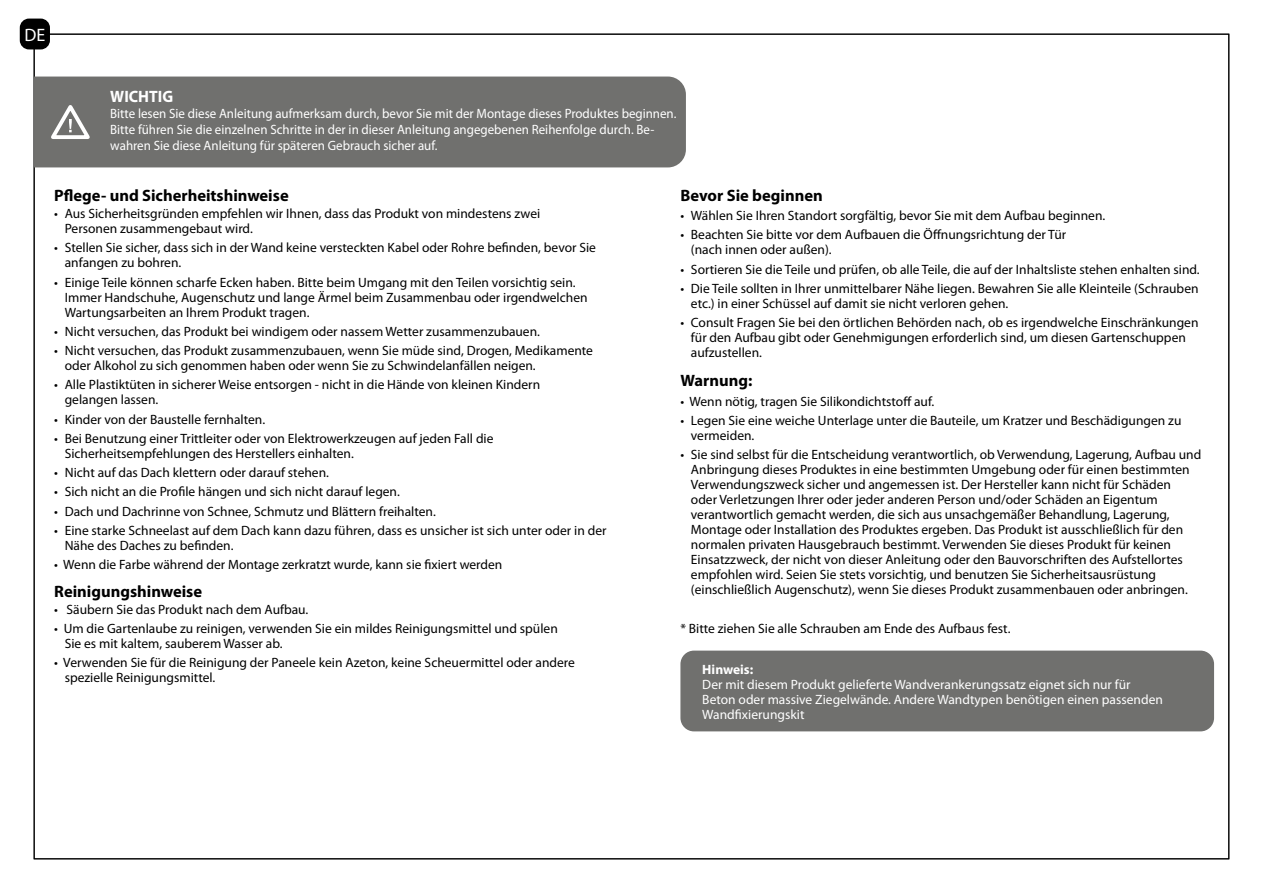
<style>
.page{position:relative;width:1263px;height:893px;background:#fff}
.page>*{position:absolute;margin:0;border:0;box-sizing:border-box;transform-origin:0 0}
.t1{font:18px "Myriad Pro";color:#fff}
.t2{font:700 16.5px "Myriad Pro";color:#000}
.t3{font:700 16.5px "Myriad Pro";color:#fff;scale:.96 1}
.t4{font:13.5px/15px "Myriad Pro";color:#000}
.t5{font:13.5px/16.2px "Myriad Pro";color:#fff;scale:.96 1}
.t6{font:13.5px/15px "Myriad Pro";color:#fff}
.t7{font:700 13.5px "Myriad Pro";color:#fff}
</style>
<div class="page">
<div style="left:34px;top:77px;width:652px;height:90px;background:#70706e"></div>
<div style="left:21px;top:19px;width:28px;height:30px;background:#000;border-radius:9px"></div>
<div style="left:20px;top:19px;width:30px;height:30px;border:2px solid #000;border-radius:9px"></div>
<div style="left:681px;top:651px;width:532px;height:80px;background:#70706e;border-radius:13px"></div>
<div style="left:680px;top:651px;width:534px;height:80px;border:2px solid #70706e;border-radius:13px"></div>
<svg style="left:46px;top:102px;width:48px;height:39px"></svg>
<h1 class="t1" style="left:24px;top:26px;width:22px">DE</h1>
<p class="t3" style="left:110px;top:90px;width:67px">WICHTIG</p>
<p class="t5" style="left:110px;top:106px;width:591px">Bitte lesen Sie diese Anleitung aufmerksam durch, bevor Sie mit der Montage dieses Produktes beginnen.<br>Bitte führen Sie die einzelnen Schritte in der in dieser Anleitung angegebenen Reihenfolge durch. Be&shy;wahren Sie diese Anleitung für späteren Gebrauch sicher auf.</p>
<p class="t2" style="left:54px;top:189px;width:236px">Pflege- und Sicherheitshinweise</p>
<p class="t4" style="left:65px;top:206px;width:477px;text-indent:-11px">• Aus Sicherheitsgründen empfehlen wir Ihnen, dass das Produkt von mindestens zwei<br>Personen zusammengebaut wird.</p>
<p class="t4" style="left:65px;top:241px;width:533px;text-indent:-11px">• Stellen Sie sicher, dass sich in der Wand keine versteckten Kabel oder Rohre befinden, bevor Sie anfangen zu bohren.</p>
<p class="t4" style="left:65px;top:275px;width:524px;text-indent:-11px">• Einige Teile können scharfe Ecken haben. Bitte beim Umgang mit den Teilen vorsichtig sein.<br>Immer Handschuhe, Augenschutz und lange Ärmel beim Zusammenbau oder irgendwelchen<br>Wartungsarbeiten an Ihrem Produkt tragen.</p>
<p class="t4" style="left:54px;top:324px;width:487px">• Nicht versuchen, das Produkt bei windigem oder nassem Wetter zusammenzubauen.</p>
<p class="t4" style="left:65px;top:343px;width:530px;text-indent:-11px">• Nicht versuchen, das Produkt zusammenzubauen, wenn Sie müde sind, Drogen, Medikamente oder Alkohol zu sich genommen haben oder wenn Sie zu Schwindelanfällen neigen.</p>
<p class="t4" style="left:65px;top:378px;width:477px;text-indent:-11px">• Alle Plastiktüten in sicherer Weise entsorgen - nicht in die Hände von kleinen Kindern gelangen lassen.</p>
<p class="t4" style="left:54px;top:412px;width:212px">• Kinder von der Baustelle fernhalten.</p>
<p class="t4" style="left:65px;top:431px;width:430px;text-indent:-11px">• Bei Benutzung einer Trittleiter oder von Elektrowerkzeugen auf jeden Fall die<br>Sicherheitsempfehlungen des Herstellers einhalten.</p>
<p class="t4" style="left:54px;top:465px;width:276px">• Nicht auf das Dach klettern oder darauf stehen.</p>
<p class="t4" style="left:54px;top:485px;width:347px">• Sich nicht an die Profile hängen und sich nicht darauf legen.</p>
<p class="t4" style="left:54px;top:504px;width:383px">• Dach und Dachrinne von Schnee, Schmutz und Blättern freihalten.</p>
<p class="t4" style="left:65px;top:523px;width:543px;text-indent:-11px">• Eine starke Schneelast auf dem Dach kann dazu führen, dass es unsicher ist sich unter oder in der<br>Nähe des Daches zu befinden.</p>
<p class="t4" style="left:54px;top:557px;width:450px">• Wenn die Farbe während der Montage zerkratzt wurde, kann sie fixiert werden</p>
<p class="t2" style="left:54px;top:585px;width:149px">Reinigungshinweise</p>
<p class="t4" style="left:54px;top:602px;width:256px">• Säubern Sie das Produkt nach dem Aufbau.</p>
<p class="t4" style="left:65px;top:622px;width:495px;text-indent:-11px">• Um die Gartenlaube zu reinigen, verwenden Sie ein mildes Reinigungsmittel und spülen<br>Sie es mit kaltem, sauberem Wasser ab.</p>
<p class="t4" style="left:65px;top:656px;width:512px;text-indent:-11px">• Verwenden Sie für die Reinigung der Paneele kein Azeton, keine Scheuermittel oder andere spezielle Reinigungsmittel.</p>
<p class="t7" style="left:702px;top:664px;width:52px">Hinweis:</p>
<p class="t2" style="left:680px;top:189px;width:144px">Bevor Sie beginnen</p>
<p class="t4" style="left:680px;top:209px;width:426px">• Wählen Sie Ihren Standort sorgfältig, bevor Sie mit dem Aufbau beginnen.</p>
<p class="t4" style="left:691px;top:228px;width:377px;text-indent:-11px">• Beachten Sie bitte vor dem Aufbauen die Öffnungsrichtung der Tür (nach innen oder außen).</p>
<p class="t4" style="left:680px;top:262px;width:521px">• Sortieren Sie die Teile und prüfen, ob alle Teile, die auf der Inhaltsliste stehen enhalten sind.</p>
<p class="t4" style="left:691px;top:281px;width:509px;text-indent:-11px">• Die Teile sollten in Ihrer unmittelbarer Nähe liegen. Bewahren Sie alle Kleinteile (Schrauben etc.) in einer Schüssel auf damit sie nicht verloren gehen.</p>
<p class="t4" style="left:691px;top:316px;width:509px;text-indent:-11px">• Consult Fragen Sie bei den örtlichen Behörden nach, ob es irgendwelche Einschränkungen für den Aufbau gibt oder Genehmigungen erforderlich sind, um diesen Gartenschuppen aufzustellen.</p>
<p class="t2" style="left:680px;top:374px;width:73px">Warnung:</p>
<p class="t4" style="left:680px;top:394px;width:255px">• Wenn nötig, tragen Sie Silikondichtstoff auf.</p>
<p class="t4" style="left:691px;top:413px;width:492px;text-indent:-11px">• Legen Sie eine weiche Unterlage unter die Bauteile, um Kratzer und Beschädigungen zu vermeiden.</p>
<p class="t4" style="left:691px;top:448px;width:512px;text-indent:-11px">• Sie sind selbst für die Entscheidung verantwortlich, ob Verwendung, Lagerung, Aufbau und Anbringung dieses Produktes in eine bestimmten Umgebung oder für einen bestimmten Verwendungszweck sicher und angemessen ist. Der Hersteller kann nicht für Schäden<br>oder Verletzungen Ihrer oder jeder anderen Person und/oder Schäden an Eigentum verantwortlich gemacht werden, die sich aus unsachgemäßer Behandlung, Lagerung, Montage oder Installation des Produktes ergeben. Das Produkt ist ausschließlich für den normalen privaten Hausgebrauch bestimmt. Verwenden Sie dieses Produkt für keinen Einsatzzweck, der nicht von dieser Anleitung oder den Bauvorschriften des Aufstellortes empfohlen wird. Seien Sie stets vorsichtig, und benutzen Sie Sicherheitsausrüstung (einschließlich Augenschutz), wenn Sie dieses Produkt zusammenbauen oder anbringen.</p>
<p class="t4" style="left:680px;top:621px;width:332px">* Bitte ziehen Sie alle Schrauben am Ende des Aufbaus fest.</p>
<p class="t6" style="left:702px;top:677px;width:462px">Der mit diesem Produkt gelieferte Wandverankerungssatz eignet sich nur für<br>Beton oder massive Ziegelwände. Andere Wandtypen benötigen einen passenden<br>Wandfixierungskit</p>
</div>
